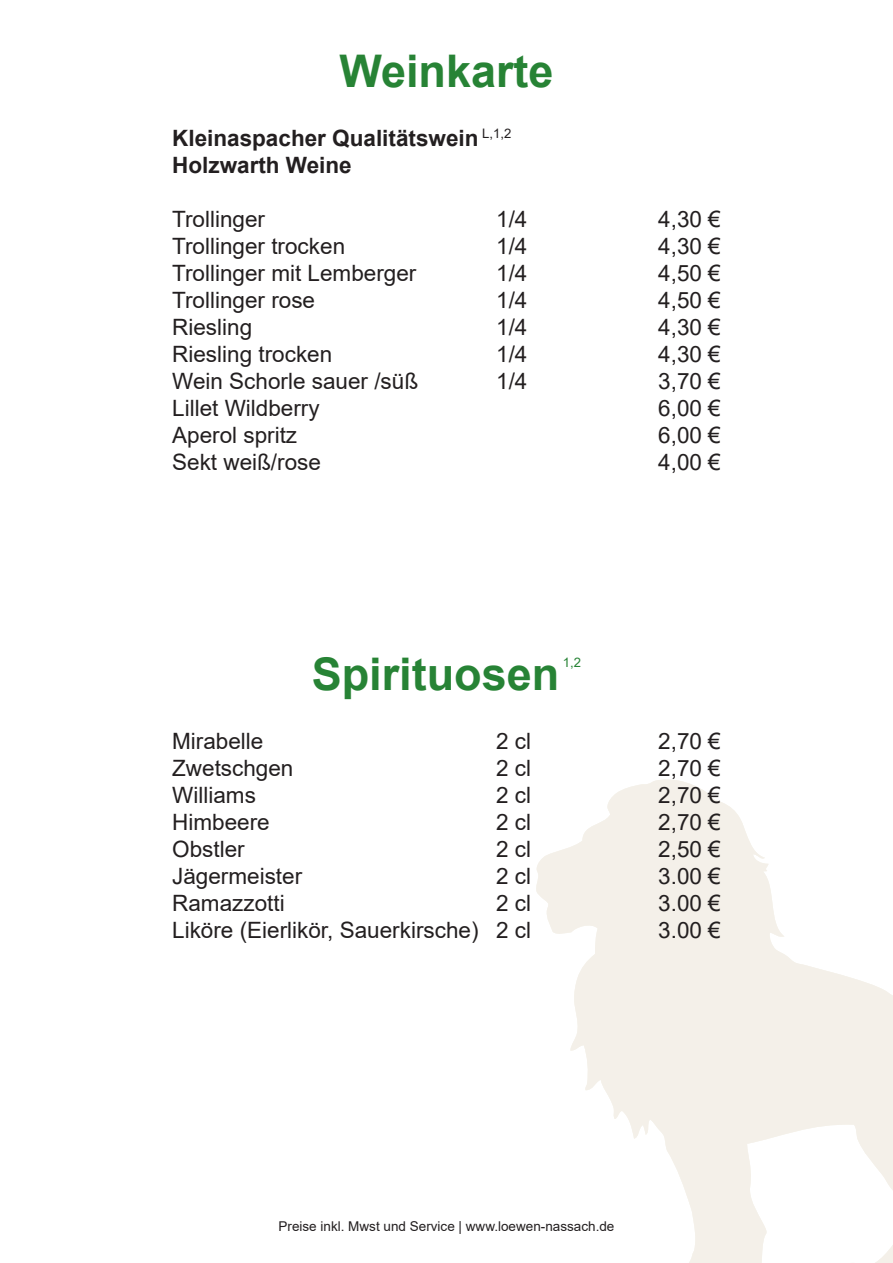
<style>
.page{position:relative;width:893px;height:1263px;background:#fff}
.page>*{position:absolute;margin:0;border:0;box-sizing:border-box;transform-origin:0 0}
.t1{font:700 45px "Arial";color:#278335}
.t2{font:22.5px "Arial";color:#231f20}
.t3{font:700 22.5px/27px "Arial";color:#231f20}
.t4{font:13.5px "Arial";color:#231f20}
.t5{font:13.05px "Arial";color:#278335}
</style>
<div class="page">
<svg style="left:536px;top:779px;width:357px;height:484px;fill:#f4f0e9"></svg>
<h1 class="t1" style="left:339px;top:39px;width:216px">Weinkarte</h1>
<p class="t3" style="left:172px;top:125px;width:341px">Kleinaspacher Qualitätswein <sup>L,1,2<br></sup>Holzwarth Weine</p>
<p class="t2" style="left:172px;top:203px;width:94px">Trollinger</p>
<p class="t2" style="left:496px;top:203px;width:33px">1/4</p>
<p class="t2" style="left:658px;top:203px;width:64px">4,30 €</p>
<p class="t2" style="left:172px;top:230px;width:174px">Trollinger trocken</p>
<p class="t2" style="left:496px;top:230px;width:33px">1/4</p>
<p class="t2" style="left:658px;top:230px;width:64px">4,30 €</p>
<p class="t2" style="left:172px;top:257px;width:246px">Trollinger mit Lemberger</p>
<p class="t2" style="left:496px;top:257px;width:33px">1/4</p>
<p class="t2" style="left:658px;top:257px;width:64px">4,50 €</p>
<p class="t2" style="left:172px;top:284px;width:144px">Trollinger rose</p>
<p class="t2" style="left:496px;top:284px;width:33px">1/4</p>
<p class="t2" style="left:658px;top:284px;width:64px">4,50 €</p>
<p class="t2" style="left:172px;top:311px;width:82px">Riesling</p>
<p class="t2" style="left:496px;top:311px;width:33px">1/4</p>
<p class="t2" style="left:658px;top:311px;width:64px">4,30 €</p>
<p class="t2" style="left:172px;top:338px;width:162px">Riesling trocken</p>
<p class="t2" style="left:496px;top:338px;width:33px">1/4</p>
<p class="t2" style="left:658px;top:338px;width:64px">4,30 €</p>
<p class="t2" style="left:172px;top:365px;width:247px">Wein Schorle sauer /süß</p>
<p class="t2" style="left:496px;top:365px;width:33px">1/4</p>
<p class="t2" style="left:658px;top:365px;width:64px">3,70 €</p>
<p class="t2" style="left:172px;top:392px;width:149px">Lillet Wildberry</p>
<p class="t2" style="left:658px;top:392px;width:64px">6,00 €</p>
<p class="t2" style="left:172px;top:419px;width:127px">Aperol spritz</p>
<p class="t2" style="left:658px;top:419px;width:64px">6,00 €</p>
<p class="t2" style="left:172px;top:446px;width:150px">Sekt weiß/rose</p>
<p class="t2" style="left:658px;top:446px;width:64px">4,00 €</p>
<h1 class="t1" style="left:312px;top:642px;width:249px">Spirituosen</h1>
<p class="t5" style="left:563px;top:654px;width:20px">1,2</p>
<p class="t2" style="left:172px;top:725px;width:93px">Mirabelle</p>
<p class="t2" style="left:496px;top:725px;width:37px">2 cl</p>
<p class="t2" style="left:658px;top:725px;width:64px">2,70 €</p>
<p class="t2" style="left:172px;top:752px;width:123px">Zwetschgen</p>
<p class="t2" style="left:496px;top:752px;width:37px">2 cl</p>
<p class="t2" style="left:658px;top:752px;width:64px">2,70 €</p>
<p class="t2" style="left:172px;top:779px;width:85px">Williams</p>
<p class="t2" style="left:496px;top:779px;width:37px">2 cl</p>
<p class="t2" style="left:658px;top:779px;width:64px">2,70 €</p>
<p class="t2" style="left:172px;top:806px;width:99px">Himbeere</p>
<p class="t2" style="left:496px;top:806px;width:37px">2 cl</p>
<p class="t2" style="left:658px;top:806px;width:64px">2,70 €</p>
<p class="t2" style="left:172px;top:833px;width:74px">Obstler</p>
<p class="t2" style="left:496px;top:833px;width:37px">2 cl</p>
<p class="t2" style="left:658px;top:833px;width:64px">2,50 €</p>
<p class="t2" style="left:172px;top:860px;width:132px">Jägermeister</p>
<p class="t2" style="left:496px;top:860px;width:37px">2 cl</p>
<p class="t2" style="left:658px;top:860px;width:64px">3.00 €</p>
<p class="t2" style="left:172px;top:887px;width:114px">Ramazzotti</p>
<p class="t2" style="left:496px;top:887px;width:37px">2 cl</p>
<p class="t2" style="left:658px;top:887px;width:64px">3.00 €</p>
<p class="t2" style="left:172px;top:914px;width:361px">Liköre (Eierlikör, Sauerkirsche) 2 cl</p>
<p class="t2" style="left:658px;top:914px;width:64px">3.00 €</p>
<p class="t4" style="left:279px;top:1217px;width:337px">Preise inkl. Mwst und Service | www.loewen-nassach.de</p>
</div>
